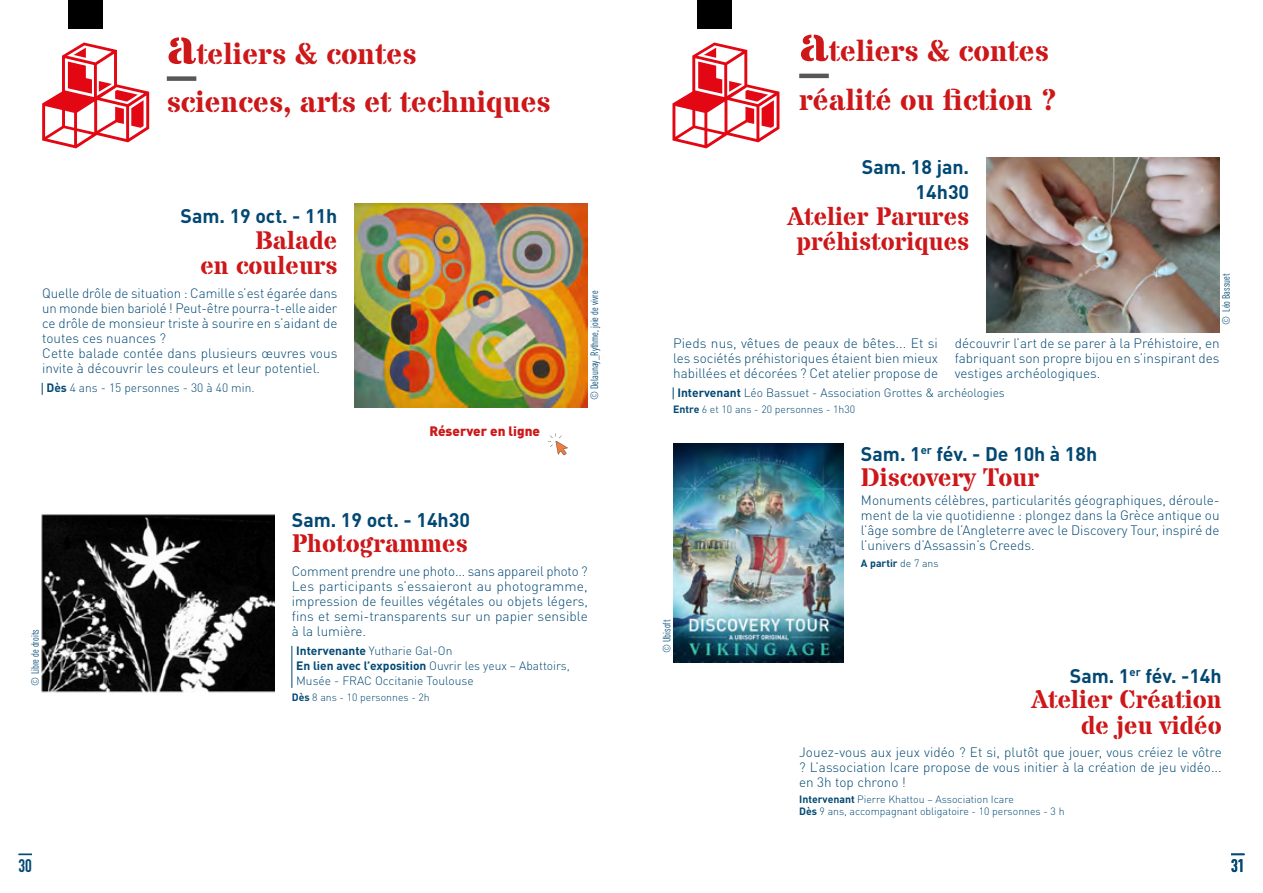
<style>
.page{position:relative;width:1263px;height:893px;background:#fff}
.page>*{position:absolute;margin:0;border:0;box-sizing:border-box;transform-origin:0 0}
.t1{font:700 30px/48.8px "Stardos Stencil";color:#cd1719}
.t2{font:700 25.5px/25.5px "Stardos Stencil";color:#cd1719;text-align:right}
.t3{font:700 19.5px/25px "DINOT";color:#024873;text-align:right}
.t4{font:700 18px "DIN Condensed";color:#024873}
.t5{font:300 13.5px/15px "DINOT";color:#024873;text-align:justify}
.t6{font:900 13.5px "DINOT";color:#cd1719}
.t7{font:300 12px/15px "DINOT";color:#024873}
.t8{font:300 10.5px/12px "DINOT";color:#024873}
.t9{font:condensed 10.5px "DINOT";color:#024873}
.t10{font:700 10.5px "DINOT";color:#024873}
.s1{font-size:52.5px}
.s2{font-weight:700}
.s3{font-weight:300}
</style>
<div class="page">
<div style="left:68px;top:0;width:34px;height:28px;background:#000"></div>
<svg style="left:1231px;top:854px;width:13px;height:1px"></svg>
<svg style="left:42px;top:43px;width:107px;height:105px"></svg>
<svg style="left:19px;top:854px;width:13px;height:1px"></svg>
<svg style="left:42px;top:383px;width:1px;height:12px"></svg>
<hr style="left:291px;top:646px;width:1px;height:42px;background:#024873">
<img style="left:354px;top:203px;width:234px;height:204px">
<img style="left:41px;top:514px;width:234px;height:179px">
<svg style="left:548px;top:433px;width:20px;height:22px"></svg>
<div style="left:697px;top:0;width:34px;height:28px;background:#000"></div>
<svg style="left:672px;top:43px;width:107px;height:105px"></svg>
<img style="left:986px;top:157px;width:233px;height:175px">
<img style="left:673px;top:443px;width:171px;height:220px">
<svg style="left:673px;top:387px;width:1px;height:12px"></svg>
<div style="left:167px;top:76px;width:29px;height:5px;background:#575756"></div>
<hr style="left:799px;top:74px;width:30px;height:4px;background:#575756">
<h1 class="t1" style="left:167px;top:31px;width:385px"><span class="s1">a</span>teliers &amp; contes<br>sciences, arts et techniques</h1>
<h1 class="t1" style="left:799px;top:28px;width:259px"><span class="s1">a</span>teliers &amp; contes réalité ou fiction ?</h1>
<h3 class="t3" style="left:181px;top:203px;width:158px">Sam. 19 oct. - 11h</h3>
<h2 class="t2" style="left:200px;top:229px;width:139px">Balade<br>en couleurs</h2>
<p class="t5" style="left:42px;top:285px;width:297px;text-align:left">Quelle drôle de situation : Camille s’est égarée dans un monde bien bariolé ! Peut-être pourra-t-elle aider ce drôle de monsieur triste à sourire en s’aidant de toutes ces nuances ?<br>Cette balade contée dans plusieurs œuvres vous invite à découvrir les couleurs et leur potentiel.</p>
<p class="t7" style="left:46px;top:380px;width:210px"><span class="s2">Dès</span> 4 ans - 15 personnes - 30 à 40 min.</p>
<p class="t6" style="left:430px;top:422px;width:112px">Réserver en ligne</p>
<p class="t9" style="left:588px;top:400px;width:111px;rotate:-90deg">© Delaunay_Rythme, joie de vivre</p>
<p class="t9" style="left:29px;top:685px;width:58px;rotate:-90deg">© Libre de droits</p>
<h3 class="t3" style="left:292px;top:507px;width:180px">Sam. 19 oct. - 14h30</h3>
<h2 class="t2" style="left:292px;top:532px;width:177px">Photogrammes</h2>
<p class="t5" style="left:292px;top:563px;width:298px">Comment prendre une photo... sans appareil photo ?<br>Les participants s’essaieront au photogramme, impression de feuilles végétales ou objets légers, fins et semi-transparents sur un papier sensible à la lumière.</p>
<p class="t7" style="left:296px;top:643px;width:275px"><span class="s2">Intervenante</span> Yutharie Gal-On<br><span class="s2">En lien avec l’exposition</span> Ouvrir les yeux – Abattoirs,<br>Musée - FRAC Occitanie Toulouse</p>
<p class="t8" style="left:292px;top:691px;width:139px"><span class="s2">Dès</span> 8 ans - 10 personnes - 2h</p>
<h3 class="t3" style="left:862px;top:154px;width:109px">Sam. 18 jan.<br>14h30</h3>
<h2 class="t2" style="left:787px;top:205px;width:183px;text-align:center">Atelier Parures préhistoriques</h2>
<p class="t9" style="left:1220px;top:325px;width:53px;rotate:-90deg">© Léo Bassuet</p>
<p class="t5" style="left:673px;top:336px;width:266px">Pieds nus, vêtues de peaux de bêtes... Et si les sociétés préhistoriques étaient bien mieux habillées et décorées ? Cet atelier propose de</p>
<p class="t5" style="left:955px;top:336px;width:266px">découvrir l’art de se parer à la Préhistoire, en fabriquant son propre bijou en s’inspirant des vestiges archéologiques.</p>
<p class="t7" style="left:677px;top:385px;width:329px"><span class="s2">Intervenant</span> Léo Bassuet - Association Grottes &amp; archéologies</p>
<p class="t8" style="left:673px;top:403px;width:184px"><span class="s2">Entre</span> 6 et 10 ans - 20 personnes - 1h30</p>
<p class="t9" style="left:661px;top:653px;width:35px;rotate:-90deg">© Ubisoft</p>
<h3 class="t3" style="left:861px;top:440px;width:238px">Sam. 1<sup>er</sup> fév. - De 10h à 18h</h3>
<h2 class="t2" style="left:861px;top:466px;width:180px">Discovery Tour</h2>
<p class="t5" style="left:861px;top:493px;width:360px">Monuments célèbres, particularités géographiques, déroule&shy;ment de la vie quotidienne : plongez dans la Grèce antique ou l’âge sombre de l’Angleterre avec le Discovery Tour, inspiré de l’univers d’Assassin’s Creeds.</p>
<p class="t10" style="left:861px;top:556px;width:79px">A partir <span class="s3">de 7 ans</span></p>
<h3 class="t3" style="left:1070px;top:662px;width:153px">Sam. 1<sup>er</sup> fév. -14h</h3>
<h2 class="t2" style="left:1031px;top:688px;width:192px">Atelier Création de jeu vidéo</h2>
<p class="t5" style="left:799px;top:744px;width:424px">Jouez-vous aux jeux vidéo ? Et si, plutôt que jouer, vous créiez le vôtre ? L’association Icare propose de vous initier à la création de jeu vidéo... en 3h top chrono !</p>
<p class="t8" style="left:799px;top:793px;width:267px"><span class="s2">Intervenant</span> Pierre Khattou – Association Icare<br><span class="s2">Dès</span> 9 ans, accompagnant obligatoire - 10 personnes - 3 h</p>
<h3 class="t4" style="left:19px;top:853px;width:15px">30</h3>
<h3 class="t4" style="left:1231px;top:853px;width:15px">31</h3>
</div>
